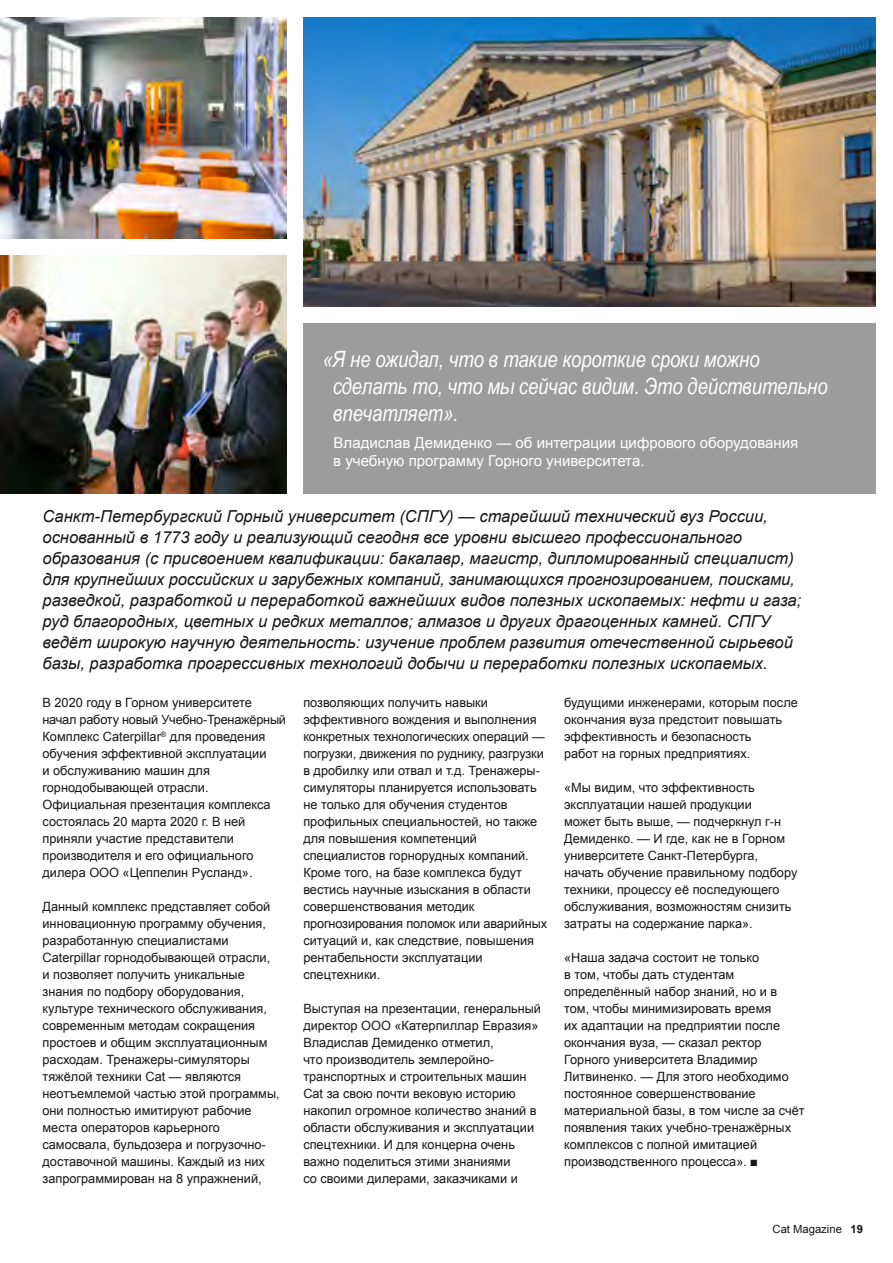
<style>
.page{position:relative;width:893px;height:1263px;background:#fff}
.page>*{position:absolute;margin:0;border:0;box-sizing:border-box;transform-origin:0 0}
.CallOut_Body{font:italic 22.5px/27px "Arial Narrow";letter-spacing:-.005em;color:#fff}
.t1{font:italic 16.5px/21px "Arial";color:#181716}
.CallOut_Name{font:15px/18px "Arial";color:#fff}
.t2{font:12.75px/17px "Arial";color:#181716}
.t3{font:11.25px "Arial";color:#181716}
.s1{font-weight:700}
</style>
<div class="page">
<img style="left:303px;top:17px;width:573px;height:289px">
<img style="left:0;top:255px;width:286px;height:238px">
<img style="left:0;top:17px;width:286px;height:221px">
<div style="left:303px;top:323px;width:573px;height:170px;background:#9c9c9d"></div>
<p class="CallOut_Body" style="left:333px;top:345px;width:496px;text-indent:-10px">«Я не ожидал, что в такие короткие сроки можно сделать то, что мы сейчас видим. Это действительно впечатляет».</p>
<p class="CallOut_Name" style="left:333px;top:434px;width:466px">Владислав Демиденко — об интеграции цифрового оборудования в учебную программу Горного университета.</p>
<p class="t1" style="left:43px;top:506px;width:760px">Санкт-Петербургский Горный университет (СПГУ) — старейший технический вуз России, основанный в 1773 году и реализующий сегодня все уровни высшего профессионального образования (с присвоением квалификации: бакалавр, магистр, дипломированный специалист) для крупнейших российских и зарубежных компаний, занимающихся прогнозированием, поисками, разведкой, разработкой и переработкой важнейших видов полезных ископаемых: нефти и газа; руд благородных, цветных и редких металлов; алмазов и других драгоценных камней. СПГУ ведёт широкую научную деятельность: изучение проблем развития отечественной сырьевой базы, разработка прогрессивных технологий добычи и переработки полезных ископаемых.</p>
<p class="t2" style="left:43px;top:694px;width:245px">В 2020 году в Горном университете начал работу новый Учебно-Тренажёрный Комплекс Caterpillar<sup>®</sup> для проведения обучения эффективной эксплуатации<br>и обслуживанию машин для горнодобывающей отрасли.<br>Официальная презентация комплекса состоялась 20 марта 2020 г. В ней приняли участие представители производителя и его официального дилера ООО «Цеппелин Русланд».</p>
<p class="t2" style="left:43px;top:898px;width:239px">Данный комплекс представляет собой инновационную программу обучения, разработанную специалистами Caterpillar горнодобывающей отрасли, и позволяет получить уникальные знания по подбору оборудования, культуре технического обслуживания, современным методам сокращения простоев и общим эксплуатационным расходам. Тренажеры-симуляторы тяжёлой техники Сat — являются неотъемлемой частью этой программы, они полностью имитируют рабочие места операторов карьерного самосвала, бульдозера и погрузочно&shy;доставочной машины. Каждый из них запрограммирован на 8 упражнений,</p>
<p class="t2" style="left:564px;top:694px;width:235px">будущими инженерами, которым после окончания вуза предстоит повышать эффективность и безопасность<br>работ на горных предприятиях.</p>
<p class="t2" style="left:564px;top:779px;width:235px">«Мы видим, что эффективность эксплуатации нашей продукции<br>может быть выше, — подчеркнул г-н Демиденко. — И где, как не в Горном университете Санкт-Петербурга, начать обучение правильному подбору техники, процессу её последующего обслуживания, возможностям снизить затраты на содержание парка».</p>
<p class="t2" style="left:564px;top:949px;width:242px">«Наша задача состоит не только<br>в том, чтобы дать студентам определённый набор знаний, но и в том, чтобы минимизировать время<br>их адаптации на предприятии после окончания вуза, — сказал ректор<br>Горного университета Владимир<br>Литвиненко. — Для этого необходимо постоянное совершенствование материальной базы, в том числе за счёт появления таких учебно-тренажёрных комплексов с полной имитацией производственного процесса». ■</p>
<p class="t2" style="left:303px;top:694px;width:245px">позволяющих получить навыки эффективного вождения и выполнения конкретных технологических операций — погрузки, движения по руднику, разгрузки в дробилку или отвал и т.д. Тренажеры&shy;симуляторы планируется использовать не только для обучения студентов профильных специальностей, но также для повышения компетенций специалистов горнорудных компаний.<br>Кроме того, на базе комплекса будут вестись научные изыскания в области совершенствования методик прогнозирования поломок или аварийных ситуаций и, как следствие, повышения рентабельности эксплуатации спецтехники.</p>
<p class="t2" style="left:303px;top:1000px;width:239px">Выступая на презентации, генеральный директор ООО «Катерпиллар Евразия» Владислав Демиденко отметил,<br>что производитель землеройно&shy;транспортных и строительных машин Cat за свою почти вековую историю накопил огромное количество знаний в области обслуживания и эксплуатации спецтехники. И для концерна очень важно поделиться этими знаниями<br>со своими дилерами, заказчиками и</p>
<p class="t3" style="left:772px;top:1222px;width:92px">Cat Magazine <span class="s1">19</span></p>
</div>
